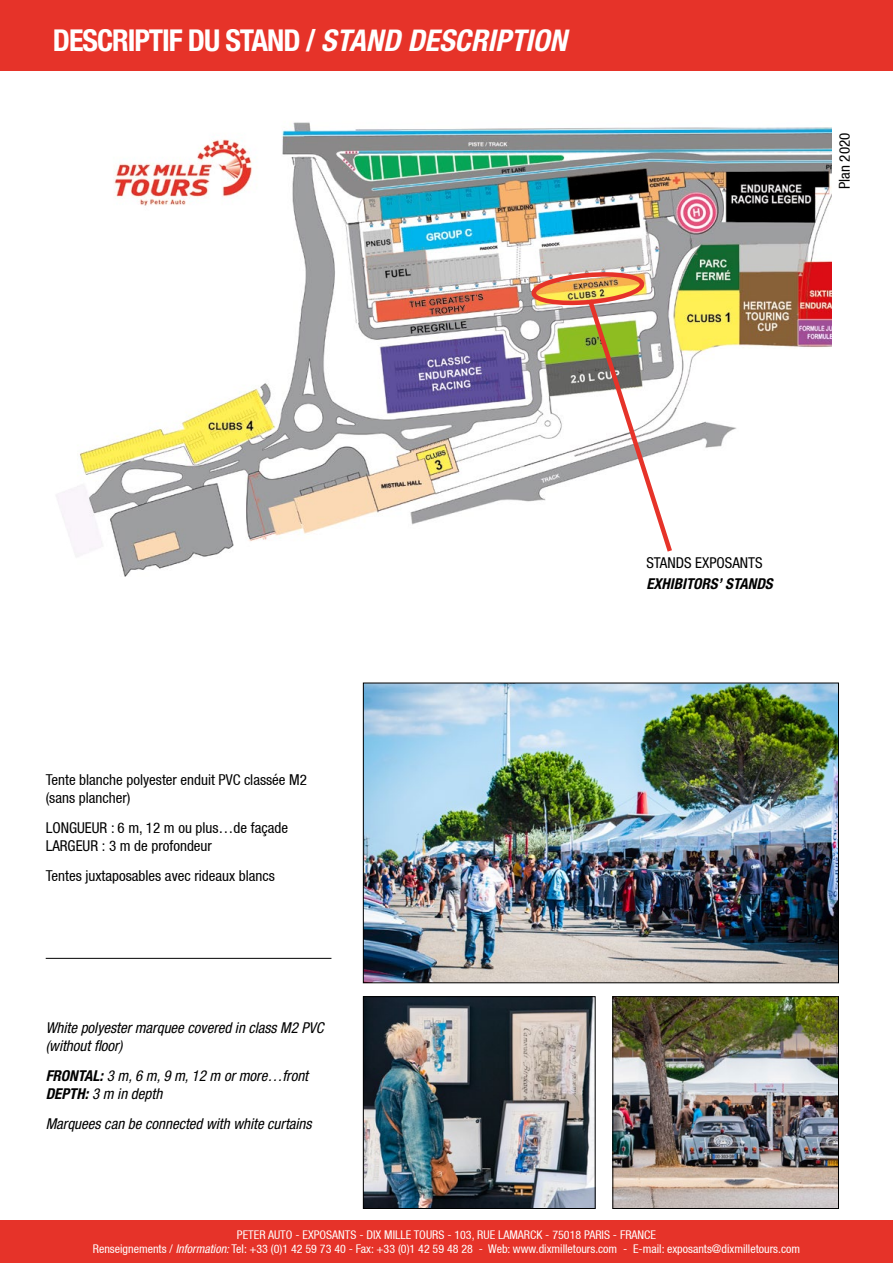
<style>
.page{position:relative;width:893px;height:1263px;background:#fff}
.page>*{position:absolute;margin:0;border:0;box-sizing:border-box;transform-origin:0 0}
.t1{font:700 condensed 30px "Helvetica Neue";letter-spacing:-.035em;color:#fff}
.t2{font:condensed 15px/18px "Helvetica 57";color:#000}
.t3{font:italic condensed 15px/18px "Helvetica Neue LT Std";color:#000}
.t4{font:italic 700 condensed 15px "Helvetica Neue LT Std";color:#000}
.t5{font:condensed 15px "Helvetica Neue LT Std";color:#000}
.t6{font:condensed 12px/14.4px "Helvetica 57";color:#fff;text-align:center}
.s1{font-family:"Helvetica Neue LT Std";font-style:italic}
.s2{font-family:"Helvetica Neue LT Std"}
.s3{font-weight:700}
</style>
<div class="page">
<div style="left:0;top:0;width:893px;height:70px;background:#e63329"></div>
<img style="left:365px;top:998px;width:229px;height:209px">
<div style="left:363px;top:996px;width:233px;height:213px;border:1px solid #000"></div>
<img style="left:614px;top:998px;width:223px;height:209px">
<div style="left:612px;top:996px;width:227px;height:213px;border:1px solid #000"></div>
<img style="left:365px;top:684px;width:472px;height:297px">
<div style="left:363px;top:682px;width:476px;height:301px;border:1px solid #000"></div>
<hr style="left:46px;top:958px;width:285px;height:1px;background:#000">
<img style="left:56px;top:122px;width:775px;height:455px">
<svg style="left:530px;top:272px;width:145px;height:285px"></svg>
<div style="left:0;top:1220px;width:893px;height:43px;background:#e63329"></div>
<div style="left:85px;top:225px;width:174px;height:157px;background:#fff"></div>
<h1 class="t1" style="left:53px;top:22px;width:515px">DESCRIPTIF DU STAND / <span class="s1">STAND DESCRIPTION</span></h1>
<p class="t2" style="left:835px;top:189px;width:58px;rotate:-90deg">Plan 2020</p>
<p class="t2" style="left:46px;top:771px;width:263px">Tente blanche polyester enduit PVC classée M2 (sans plancher)</p>
<p class="t2" style="left:46px;top:819px;width:244px"><span class="s2">LONGUEUR :</span> 6 m, 12 m ou plus…de façade<br><span class="s2">LARGEUR :</span> 3 m de profondeur</p>
<p class="t2" style="left:46px;top:867px;width:231px">Tentes juxtaposables avec rideaux blancs</p>
<p class="t3" style="left:46px;top:1019px;width:279px">White polyester marquee covered in class M2 PVC (without floor)</p>
<p class="t3" style="left:46px;top:1067px;width:264px"><span class="s3">FRONTAL:</span> 3 m, 6 m, 9 m, 12 m or more…front<br><span class="s3">DEPTH:</span> 3 m in depth</p>
<p class="t3" style="left:46px;top:1115px;width:267px">Marquees can be connected with white curtains</p>
<p class="t5" style="left:646px;top:554px;width:118px">STANDS EXPOSANTS</p>
<p class="t4" style="left:646px;top:575px;width:128px">EXHIBITORS’ STANDS</p>
<p class="t6" style="left:93px;top:1227px;width:709px">PETER AUTO - EXPOSANTS - DIX MILLE TOURS - 103, RUE LAMARCK - 75018 PARIS - FRANCE<br>Renseignements / <span class="s1">Information:</span> Tel: +33 (0)1 42 59 73 40 - Fax: +33 (0)1 42 59 48 28 - Web: www.dixmilletours.com - E-mail: exposants@dixmilletours.com</p>
</div>
